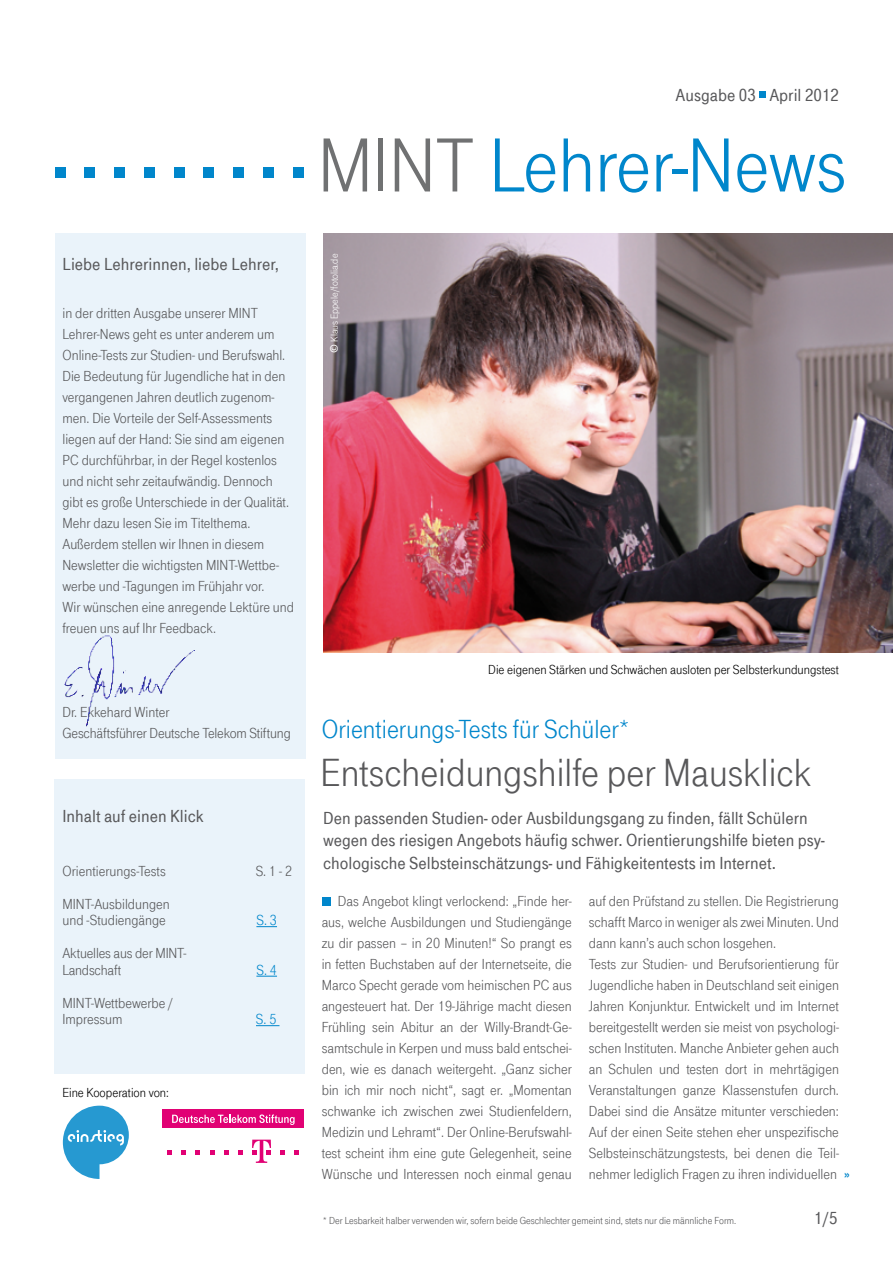
<style>
.page{position:relative;width:893px;height:1263px;background:#fff}
.page>*{position:absolute;margin:0;border:0;box-sizing:border-box;transform-origin:0 0}
.t1{font:79.5px "Tele Grotesk Norm";color:#0086cb}
.t2{font:40.5px "Tele Grotesk Norm";color:#58585a}
.t3{font:27px "Tele Grotesk Norm";color:#0086cb}
.t4{font:18px/22.5px "Tele Grotesk Halb";color:#58585a}
.t5{font:15px/21px "Tele Grotesk Norm";color:#58585a}
.t6{font:15px "Tele Grotesk Norm";color:#0086cb}
.t7{font:15px "Tele Grotesk Fett";color:#0086cb}
.t8{font:13.5px "Tele Grotesk Norm";color:#000}
.t9{font:10.5px "Tele Grotesk Norm";color:#58585a}
.t10{font:10.5px "Tele Grotesk Norm";color:#fff}
.s1{color:#707172}
.s2{font-family:"Meta OT";font-weight:500}
</style>
<div class="page">
<div style="left:55px;top:234px;width:250px;height:525px;background:#eaf3fa"></div>
<div style="left:54px;top:780px;width:250px;height:294px;background:#eaf3fa"></div>
<div style="left:322px;top:897px;width:8px;height:9px;background:#0086cb"></div>
<svg style="left:256px;top:926px;width:21px;height:1px"></svg>
<svg style="left:256px;top:976px;width:21px;height:1px"></svg>
<svg style="left:256px;top:1025px;width:23px;height:1px"></svg>
<div style="left:55px;top:167px;width:10px;height:10px;background:#0086cb"></div>
<div style="left:85px;top:167px;width:10px;height:10px;background:#0086cb"></div>
<div style="left:115px;top:167px;width:10px;height:10px;background:#0086cb"></div>
<div style="left:144px;top:167px;width:10px;height:10px;background:#0086cb"></div>
<div style="left:174px;top:167px;width:10px;height:10px;background:#0086cb"></div>
<div style="left:204px;top:167px;width:10px;height:10px;background:#0086cb"></div>
<div style="left:234px;top:167px;width:10px;height:10px;background:#0086cb"></div>
<div style="left:263px;top:167px;width:10px;height:10px;background:#0086cb"></div>
<div style="left:293px;top:167px;width:10px;height:10px;background:#0086cb"></div>
<div style="left:759px;top:91px;width:7px;height:7px;background:#0086cb"></div>
<svg style="left:63px;top:1106px;width:66px;height:73px"></svg>
<div style="left:163px;top:1110px;width:141px;height:18px;background:#e10174"></div>
<svg style="left:172px;top:1114px;width:123px;height:11px"></svg>
<svg style="left:167px;top:1150px;width:5px;height:5px"></svg>
<svg style="left:181px;top:1150px;width:5px;height:5px"></svg>
<svg style="left:196px;top:1150px;width:4px;height:5px"></svg>
<svg style="left:210px;top:1150px;width:4px;height:5px"></svg>
<svg style="left:224px;top:1150px;width:5px;height:5px"></svg>
<svg style="left:238px;top:1150px;width:5px;height:5px"></svg>
<svg style="left:252px;top:1140px;width:19px;height:23px"></svg>
<svg style="left:280px;top:1150px;width:5px;height:5px"></svg>
<svg style="left:295px;top:1150px;width:4px;height:5px"></svg>
<img style="left:64px;top:635px;width:131px;height:92px">
<img style="left:324px;top:234px;width:569px;height:418px">
<p class="t4" style="left:63px;top:253px;width:218px">Liebe Lehrerinnen, liebe Lehrer,</p>
<p class="t5" style="left:63px;top:303px;width:233px">in der dritten Ausgabe unserer MINT Lehrer-News geht es unter anderem um Online-Tests zur Studien- und Berufswahl.<br>Die Bedeutung für Jugendliche hat in den vergangenen Jahren deutlich zugenom&shy;men. Die Vorteile der Self-Assessments liegen auf der Hand: Sie sind am eigenen PC durchführbar, in der Regel kostenlos und nicht sehr zeitaufwändig. Dennoch gibt es große Unterschiede in der Qualität.<br>Mehr dazu lesen Sie im Titelthema.<br>Außerdem stellen wir Ihnen in diesem Newsletter die wichtigsten MINT-Wettbe&shy;werbe und -Tagungen im Frühjahr vor.<br>Wir wünschen eine anregende Lektüre und freuen uns auf Ihr Feedback.</p>
<p class="t5" style="left:63px;top:702px;width:230px">Dr. Ekkehard Winter<br>Geschäftsführer Deutsche Telekom Stiftung</p>
<p class="t4" style="left:63px;top:805px;width:143px">Inhalt auf einen Klick</p>
<p class="t5" style="left:63px;top:861px;width:105px">Orientierungs-Tests</p>
<p class="t5" style="left:256px;top:861px;width:38px">S. 1 - 2</p>
<p class="t5" style="left:63px;top:896px;width:109px;line-height:16.5px">MINT-Ausbildungen und -Studiengänge</p>
<p class="t6" style="left:256px;top:912px;width:22px">S. 3</p>
<p class="t5" style="left:63px;top:945px;width:125px;line-height:16.5px">Aktuelles aus der MINT-<br>Landschaft</p>
<p class="t5" style="left:63px;top:995px;width:112px;line-height:16.5px">MINT-Wettbewerbe /<br>Impressum</p>
<p class="t8" style="left:62px;top:1085px;width:108px">Eine Kooperation von:</p>
<p class="t6" style="left:256px;top:962px;width:22px">S. 4</p>
<p class="t6" style="left:256px;top:1011px;width:22px">S. 5</p>
<p class="t4" style="left:676px;top:84px;width:165px">Ausgabe 03 April 2012</p>
<h1 class="t1" style="left:318px;top:121px;width:530px"><span class="s1">MINT</span> Lehrer-News</h1>
<p class="t10" style="left:329px;top:353px;width:101px;rotate:-90deg"><span class="s2">©</span> Klaus Eppele/fotolia.de</p>
<p class="t8" style="left:488px;top:662px;width:352px">Die eigenen Stärken und Schwächen ausloten per Selbsterkundungstest</p>
<h3 class="t3" style="left:322px;top:714px;width:309px">Orientierungs-Tests für Schüler*</h3>
<h2 class="t2" style="left:321px;top:750px;width:492px">Entscheidungshilfe per Mausklick</h2>
<p class="t4" style="left:323px;top:807px;width:503px">Den passenden Studien- oder Ausbildungsgang zu finden, fällt Schülern wegen des riesigen Angebots häufig schwer. Orientierungshilfe bieten psy&shy;chologische Selbsteinschätzungs- und Fähigkeitentests im Internet.</p>
<p class="t5" style="left:322px;top:891px;width:252px;text-align:justify;text-indent:16px">Das Angebot klingt verlockend: „Finde her&shy;aus, welche Ausbildungen und Studiengänge zu dir passen – in 20 Minuten!“ So prangt es in fetten Buchstaben auf der Internetseite, die Marco Specht gerade vom heimischen PC aus angesteuert hat. Der 19-Jährige macht diesen Frühling sein Abitur an der Willy-Brandt-Ge&shy;samtschule in Kerpen und muss bald entschei&shy;den, wie es danach weitergeht. „Ganz sicher bin ich mir noch nicht“, sagt er. „Momentan schwanke ich zwischen zwei Studienfeldern, Medizin und Lehramt“. Der Online-Berufswahl&shy;test scheint ihm eine gute Gelegenheit, seine Wünsche und Interessen noch einmal genau</p>
<p class="t5" style="left:589px;top:891px;width:252px">auf den Prüfstand zu stellen. Die Registrierung schafft Marco in weniger als zwei Minuten. Und dann kann’s auch schon losgehen.<br>Tests zur Studien- und Berufsorientierung für Jugendliche haben in Deutschland seit einigen Jahren Konjunktur. Entwickelt und im Internet bereitgestellt werden sie meist von psychologi&shy;schen Instituten. Manche Anbieter gehen auch an Schulen und testen dort in mehrtägigen Veranstaltungen ganze Klassenstufen durch.<br>Dabei sind die Ansätze mitunter verschieden:<br>Auf der einen Seite stehen eher unspezifische Selbsteinschätzungstests, bei denen die Teil&shy;nehmer lediglich Fragen zu ihren individuellen</p>
<p class="t7" style="left:844px;top:1165px;width:7px">»</p>
<p class="t9" style="left:323px;top:1215px;width:415px">* Der Lesbarkeit halber verwenden wir, sofern beide Geschlechter gemeint sind, stets nur die männliche Form.</p>
<p class="t4" style="left:814px;top:1207px;width:25px">1/5</p>
</div>
